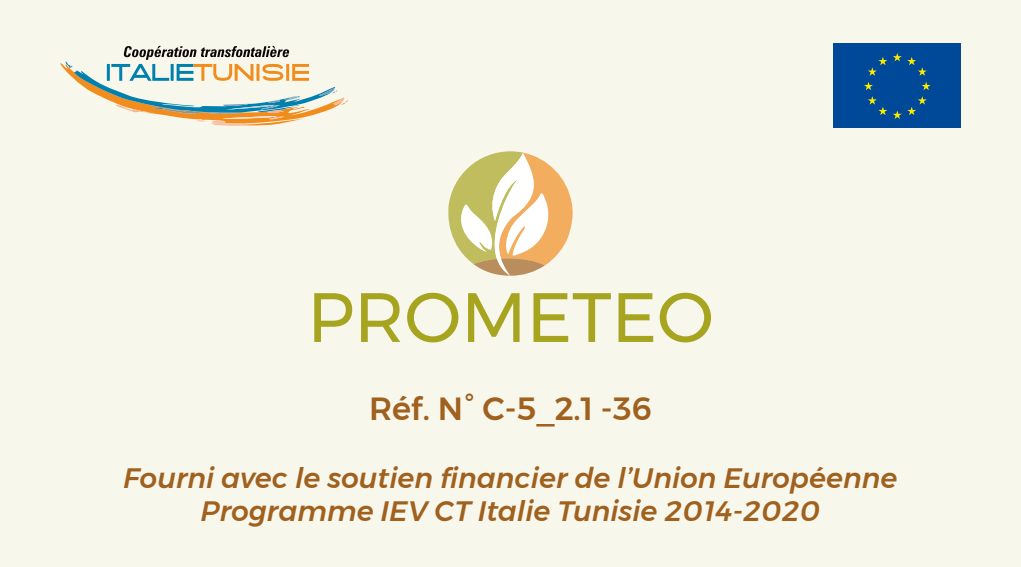
<style>
.page{position:relative;width:1021px;height:567px;background:#fff}
.page>*{position:absolute;margin:0;border:0;box-sizing:border-box;transform-origin:0 0}
.t1{font:69.6px "Montserrat";color:#a7a420}
.t2{font:500 32px "Montserrat";color:#a0601e}
.t3{font:italic 500 28px/33.6px "Montserrat";color:#a0601e;text-align:center}
</style>
<div class="page">
<div style="left:0;top:0;width:1020px;height:567px;background:#f8f7ec"></div>
<svg style="left:60px;top:46px;width:289px;height:80px"></svg>
<div style="left:833px;top:44px;width:127px;height:84px;background:#004998"></div>
<svg style="left:868px;top:53px;width:33px;height:23px"></svg>
<svg style="left:868px;top:96px;width:33px;height:23px"></svg>
<svg style="left:864px;top:82px;width:8px;height:8px"></svg>
<svg style="left:907px;top:57px;width:19px;height:19px"></svg>
<svg style="left:922px;top:82px;width:8px;height:8px"></svg>
<svg style="left:907px;top:96px;width:19px;height:19px"></svg>
<svg style="left:448px;top:151px;width:124px;height:125px"></svg>
<h1 class="t1" style="left:307px;top:264px;width:408px">PROMETEO</h1>
<p class="t2" style="left:369px;top:383px;width:284px">Réf. N° C-5_2.1 -36</p>
<p class="t3" style="left:123px;top:461px;width:775px">Fourni avec le soutien financier de l’Union Européenne<br>Programme IEV CT Italie Tunisie 2014-2020</p>
</div>
